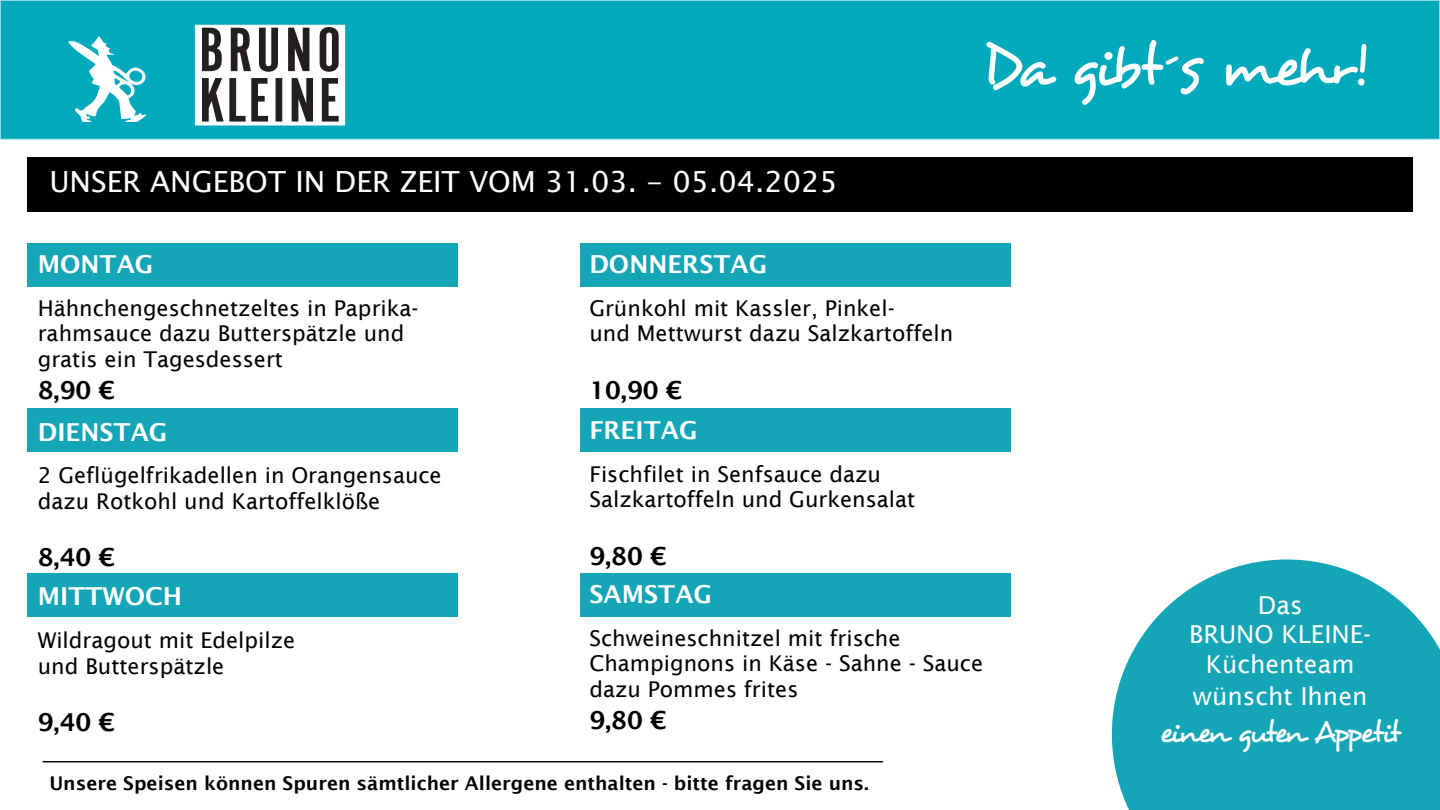
<style>
.page{position:relative;width:1440px;height:810px;background:#fff}
.page>*{position:absolute;margin:0;border:0;box-sizing:border-box;transform-origin:0 0}
.t1{font:59.25px "Desyrel";letter-spacing:-.08em;color:#fff}
.t2{font:30.6px "Desyrel";letter-spacing:-.09em;color:#fff}
.t3{font:29.1px "Lucida Sans Unicode";color:#fff}
.t4{font:600 24.75px "Lucida Sans";color:#fff}
.t5{font:24.75px/30.3px "Lucida Sans";color:#fff;text-align:center}
.t6{font:600 24.75px "Lucida Sans";color:#000}
.t7{font:21.75px "Lucida Sans";color:#000}
.t8{font:600 18.9px "Lucida Sans";color:#000}
</style>
<div class="page">
<svg style="left:1112px;top:559px;width:328px;height:251px;background:#34b1c0"></svg>
<hr style="left:43px;top:761px;width:840px;height:1px;background:#000">
<div style="left:27px;top:157px;width:1386px;height:55px;background:#000"></div>
<div style="left:27px;top:243px;width:430px;height:43px;background:#14a5b7"></div>
<div style="left:581px;top:243px;width:430px;height:43px;background:#14a5b7"></div>
<div style="left:27px;top:408px;width:430px;height:43px;background:#14a5b7"></div>
<div style="left:581px;top:408px;width:430px;height:43px;background:#14a5b7"></div>
<div style="left:27px;top:573px;width:430px;height:43px;background:#14a5b7"></div>
<div style="left:581px;top:573px;width:430px;height:43px;background:#14a5b7"></div>
<div style="left:0;top:0;width:1440px;height:139px;background:#00aabc"></div>
<div style="left:0;top:0;width:1440px;height:140px;border:1px solid #addfe7"></div>
<div style="left:195px;top:25px;width:150px;height:100px;background:#fff;border:1px solid #fff"></div>
<svg style="left:68px;top:36px;width:79px;height:86px"></svg>
<svg style="left:202px;top:78px;width:137px;height:44px"></svg>
<svg style="left:202px;top:28px;width:20px;height:43px"></svg>
<svg style="left:231px;top:28px;width:20px;height:43px"></svg>
<svg style="left:259px;top:28px;width:19px;height:44px"></svg>
<svg style="left:288px;top:28px;width:21px;height:43px"></svg>
<svg style="left:320px;top:27px;width:19px;height:45px"></svg>
<p class="t3" style="left:49px;top:159px;width:790px">UNSER ANGEBOT IN DER ZEIT VOM 31.03. - 05.04.2025</p>
<p class="t1" style="left:982px;top:30px;width:386px">Da gibt´s mehr!</p>
<p class="t4" style="left:38px;top:250px;width:117px">MONTAG</p>
<p class="t7" style="left:38px;top:295px;width:382px">Hähnchengeschnetzeltes in Paprika-</p>
<p class="t7" style="left:38px;top:321px;width:368px">rahmsauce dazu Butterspätzle und</p>
<p class="t7" style="left:38px;top:346px;width:247px">gratis ein Tagesdessert</p>
<p class="t6" style="left:38px;top:376px;width:79px">8,90 €</p>
<p class="t4" style="left:38px;top:418px;width:131px">DIENSTAG</p>
<p class="t7" style="left:38px;top:463px;width:406px">2 Geflügelfrikadellen in Orangensauce</p>
<p class="t7" style="left:38px;top:489px;width:344px">dazu Rotkohl und Kartoffelklöße</p>
<p class="t6" style="left:38px;top:543px;width:79px">8,40 €</p>
<p class="t4" style="left:38px;top:582px;width:146px">MITTWOCH</p>
<p class="t7" style="left:38px;top:628px;width:259px">Wildragout mit Edelpilze</p>
<p class="t7" style="left:38px;top:654px;width:188px">und Butterspätzle</p>
<p class="t6" style="left:38px;top:708px;width:79px">9,40 €</p>
<p class="t4" style="left:589px;top:250px;width:179px">DONNERSTAG</p>
<p class="t7" style="left:589px;top:295px;width:307px">Grünkohl mit Kassler, Pinkel-</p>
<p class="t7" style="left:589px;top:321px;width:365px">und Mettwurst dazu Salzkartoffeln</p>
<p class="t6" style="left:589px;top:376px;width:95px">10,90 €</p>
<p class="t4" style="left:589px;top:416px;width:110px">FREITAG</p>
<p class="t7" style="left:589px;top:462px;width:293px">Fischfilet in Senfsauce dazu</p>
<p class="t7" style="left:589px;top:487px;width:327px">Salzkartoffeln und Gurkensalat</p>
<p class="t6" style="left:589px;top:542px;width:79px">9,80 €</p>
<p class="t4" style="left:589px;top:580px;width:124px">SAMSTAG</p>
<p class="t7" style="left:589px;top:626px;width:313px">Schweineschnitzel mit frische</p>
<p class="t7" style="left:589px;top:651px;width:395px">Champignons in Käse - Sahne - Sauce</p>
<p class="t7" style="left:589px;top:677px;width:211px">dazu Pommes frites</p>
<p class="t6" style="left:589px;top:706px;width:79px">9,80 €</p>
<p class="t8" style="left:49px;top:772px;width:821px">Unsere Speisen können Spuren sämtlicher Allergene enthalten - bitte fragen Sie uns.</p>
<p class="t5" style="left:1189px;top:590px;width:183px">Das<br>BRUNO KLEINE-<br>Küchenteam wünscht Ihnen</p>
<h2 class="t2" style="left:1160px;top:714px;width:242px">einen guten Appetit</h2>
</div>
